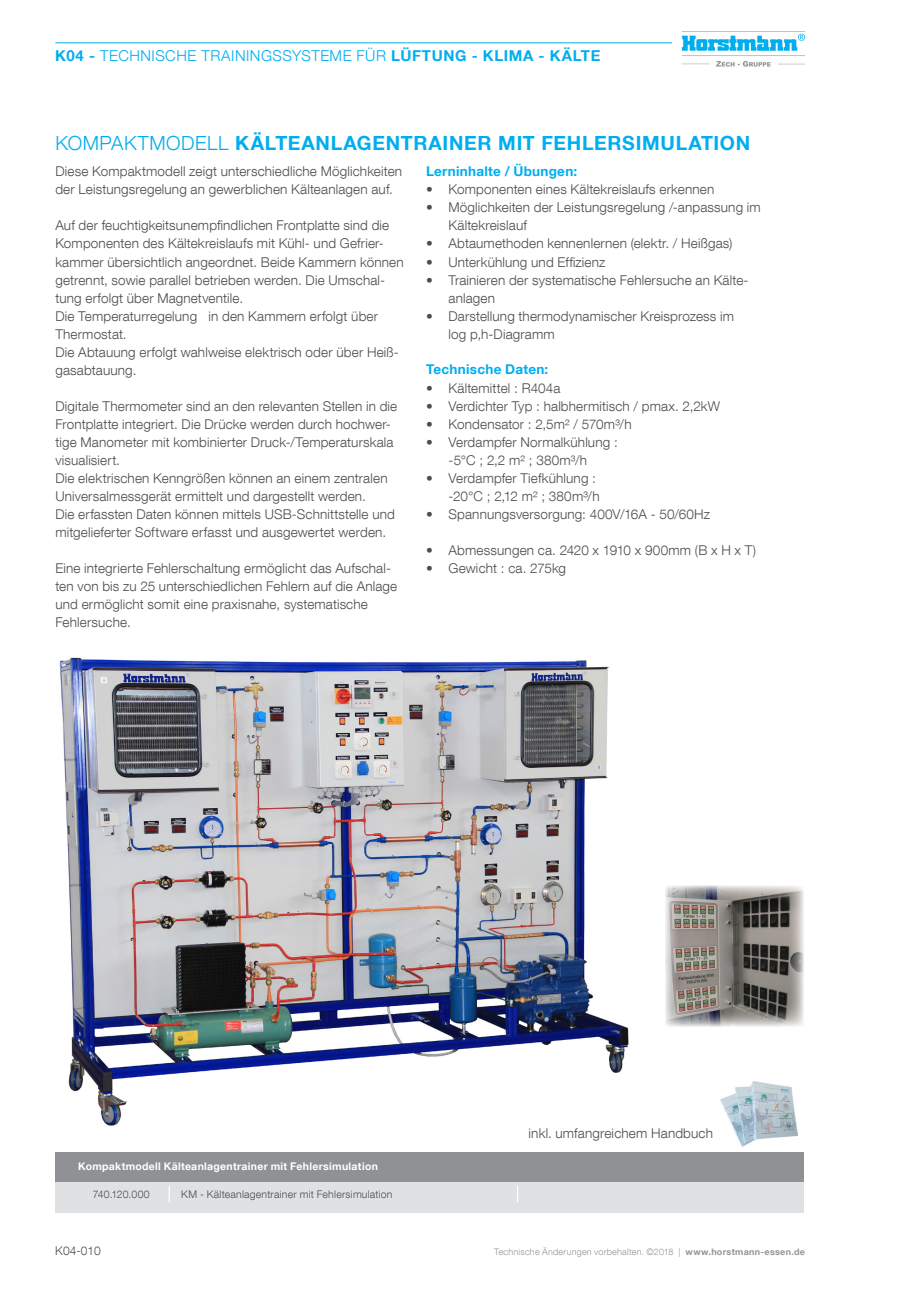
<style>
.page{position:relative;width:919px;height:1289px;background:#fff}
.page>*{position:absolute;margin:0;border:0;box-sizing:border-box;transform-origin:0 0}
.Zwischenhead{font:700 19.5px "Helvetica Neue LT Com";letter-spacing:.035em;color:#00aeef}
.t1{font:300 15px "Helvetica Neue LT Com";letter-spacing:.035em;color:#00aeef}
.t2{font:300 13.5px/18px "Helvetica Neue LT Com";letter-spacing:.01em;color:#4b4c4d}
.t3{font:700 13.5px "Helvetica Neue LT Com";letter-spacing:.02em;color:#00aeef}
.t4{font:300 12px "Helvetica Neue LT Com";color:#4b4c4d}
.t5{font:300 10.5px "Helvetica Neue LT Com";letter-spacing:.02em;color:#4b4c4d}
.t6{font:700 10.5px "Helvetica Neue LT Com";letter-spacing:.03em;color:#fff}
.t7{font:300 9px "Helvetica Neue LT Com";letter-spacing:.025em;color:#939598}
.s1{font-weight:700}
.s2{font-weight:300}
</style>
<div class="page">
<img style="left:681px;top:31px;width:125px;height:36px">
<hr style="left:55px;top:43px;width:617px;height:1px;background:#00aeef">
<div style="left:55px;top:1180px;width:749px;height:32px;background:#e0e1e3"></div>
<svg style="left:169px;top:1186px;width:1px;height:16px"></svg>
<svg style="left:517px;top:1186px;width:1px;height:16px"></svg>
<div style="left:55px;top:1151px;width:749px;height:30px;background:#8f9194"></div>
<img style="left:59px;top:657px;width:570px;height:469px">
<img style="left:665px;top:885px;width:139px;height:141px">
<img style="left:720px;top:1081px;width:77px;height:65px">
<p class="t1" style="left:55px;top:46px;width:546px"><span class="s1">K04 -</span> TECHNISCHE TRAININGSSYSTEME FÜR <span class="s1">LÜFTUNG - KLIMA - KÄLTE</span></p>
<p class="Zwischenhead" style="left:55px;top:131px;width:696px"><span class="s2">KOMPAKTMODELL</span> KÄLTEANLAGENTRAINER MIT FEHLERSIMULATION</p>
<p class="t2" style="left:55px;top:162px;width:348px">Diese Kompaktmodell zeigt unterschiedliche Möglichkeiten der Leistungsregelung an gewerblichen Kälteanlagen auf.</p>
<p class="t2" style="left:55px;top:216px;width:350px">Auf der feuchtigkeitsunempfindlichen Frontplatte sind die Komponenten des Kältekreislaufs mit Kühl- und Gefrier&shy;kammer übersichtlich angeordnet. Beide Kammern können getrennt, sowie parallel betrieben werden. Die Umschal&shy;tung erfolgt über Magnetventile.</p>
<p class="t2" style="left:55px;top:306px;width:324px">Die Temperaturregelung in den Kammern erfolgt über<br>Thermostat.</p>
<p class="t2" style="left:55px;top:342px;width:345px">Die Abtauung erfolgt wahlweise elektrisch oder über Heiß&shy;gasabtauung.</p>
<p class="t2" style="left:55px;top:396px;width:343px">Digitale Thermometer sind an den relevanten Stellen in die Frontplatte integriert. Die Drücke werden durch hochwer&shy;tige Manometer mit kombinierter Druck-/Temperaturskala visualisiert.</p>
<p class="t2" style="left:55px;top:468px;width:334px">Die elektrischen Kenngrößen können an einem zentralen<br>Universalmessgerät ermittelt und dargestellt werden.</p>
<p class="t2" style="left:55px;top:504px;width:341px">Die erfassten Daten können mittels USB-Schnittstelle und mitgelieferter Software erfasst und ausgewertet werden.</p>
<p class="t2" style="left:55px;top:558px;width:343px">Eine integrierte Fehlerschaltung ermöglicht das Aufschal&shy;ten von bis zu 25 unterschiedlichen Fehlern auf die Anlage und ermöglicht somit eine praxisnahe, systematische Fehlersuche.</p>
<p class="t3" style="left:426px;top:162px;width:153px">Lerninhalte / Übungen:</p>
<p class="t2" style="left:426px;top:180px;width:290px">• Komponenten eines Kältekreislaufs erkennen</p>
<p class="t2" style="left:426px;top:198px;width:336px">• Möglichkeiten der Leistungsregelung /-anpassung im</p>
<p class="t2" style="left:448px;top:216px;width:80px">Kältekreislauf</p>
<p class="t2" style="left:426px;top:234px;width:308px">• Abtaumethoden kennenlernen (elektr. / Heißgas)</p>
<p class="t2" style="left:426px;top:252px;width:181px">• Unterkühlung und Effizienz</p>
<p class="t2" style="left:426px;top:270px;width:324px">• Trainieren der systematische Fehlersuche an Kälte-</p>
<p class="t2" style="left:448px;top:288px;width:48px">anlagen</p>
<p class="t2" style="left:426px;top:306px;width:309px">• Darstellung thermodynamischer Kreisprozess im</p>
<p class="t2" style="left:448px;top:324px;width:108px">log p,h-Diagramm</p>
<p class="t3" style="left:426px;top:360px;width:124px">Technische Daten:</p>
<p class="t2" style="left:426px;top:378px;width:136px">• Kältemittel : R404a</p>
<p class="t2" style="left:426px;top:396px;width:295px">• Verdichter Typ : halbhermitisch / pmax. 2,2kW</p>
<p class="t2" style="left:426px;top:414px;width:207px">• Kondensator : 2,5m² / 570m³/h</p>
<p class="t2" style="left:426px;top:432px;width:193px">• Verdampfer Normalkühlung :</p>
<p class="t2" style="left:448px;top:450px;width:140px">-5°C ; 2,2 m² ; 380m³/h</p>
<p class="t2" style="left:426px;top:468px;width:171px">• Verdampfer Tiefkühlung :</p>
<p class="t2" style="left:448px;top:486px;width:153px">-20°C ; 2,12 m² ; 380m³/h</p>
<p class="t2" style="left:426px;top:504px;width:285px">• Spannungsversorgung: 400V/16A - 50/60Hz</p>
<p class="t2" style="left:426px;top:540px;width:332px">• Abmessungen ca. 2420 x 1910 x 900mm (B x H x T)</p>
<p class="t2" style="left:426px;top:558px;width:142px">• Gewicht : ca. 275kg</p>
<p class="t6" style="left:78px;top:1159px;width:301px">Kompaktmodell Kälteanlagentrainer mit Fehlersimulation</p>
<p class="t5" style="left:93px;top:1187px;width:58px">740.120.000</p>
<p class="t5" style="left:181px;top:1187px;width:213px">KM - Kälteanlagentrainer mit Fehlersimulation</p>
<p class="t2" style="left:528px;top:1123px;width:186px">inkl. umfangreichem Handbuch</p>
<p class="t4" style="left:55px;top:1243px;width:47px">K04-010</p>
<p class="t7" style="left:494px;top:1246px;width:312px">Technische Änderungen vorbehalten. ©2018 | <span class="s1">www.horstmann-essen.de</span></p>
</div>
